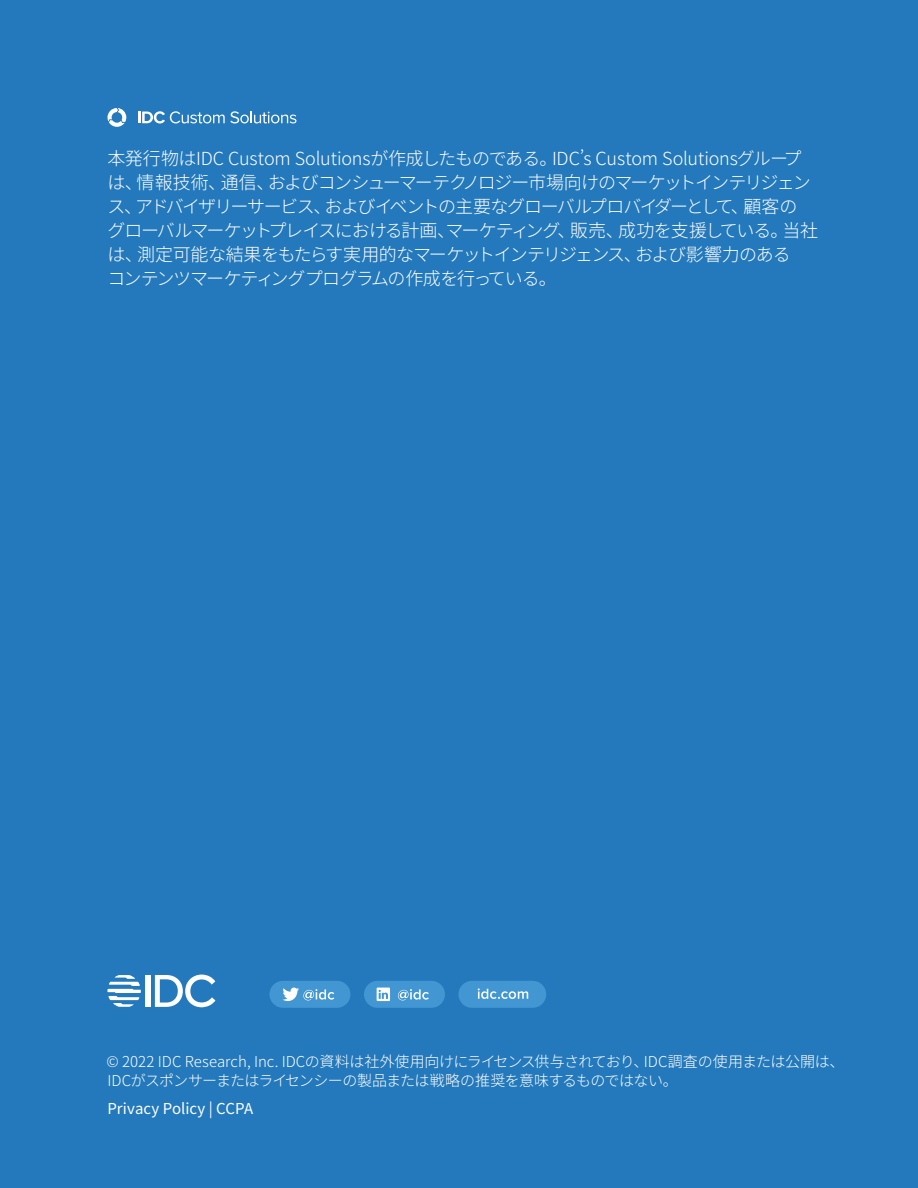
<style>
.page{position:relative;width:918px;height:1188px;background:#2379bb}
.page>*{position:absolute;margin:0;border:0;box-sizing:border-box;transform-origin:0 0}
.t1{font:300 18px/24px "Noto Sans JP";letter-spacing:-.06em;color:#fff}
.t2{font:300 15px/19.5px "Noto Sans JP";letter-spacing:-.025em;color:#fff}
.t3{font:15px "Noto Sans JP";color:#fff}
</style>
<div class="page">
<svg style="left:107px;top:108px;width:19px;height:19px"></svg>
<svg style="left:138px;top:111px;width:158px;height:12px"></svg>
<div style="left:146px;top:975px;width:5px;height:32px;background:#fff"></div>
<svg style="left:155px;top:975px;width:60px;height:32px"></svg>
<svg style="left:107px;top:975px;width:34px;height:32px"></svg>
<div style="left:269px;top:981px;width:81px;height:27px;background:#4296d2;border-radius:14px"></div>
<svg style="left:282px;top:988px;width:52px;height:13px"></svg>
<div style="left:364px;top:981px;width:81px;height:27px;background:#4296d2;border-radius:14px"></div>
<svg style="left:377px;top:988px;width:13px;height:13px"></svg>
<svg style="left:398px;top:989px;width:31px;height:11px"></svg>
<div style="left:458px;top:981px;width:88px;height:27px;background:#4296d2;border-radius:14px"></div>
<svg style="left:478px;top:988px;width:50px;height:11px"></svg>
<p class="t1" style="left:107px;top:147px;width:712px">本発行物はIDC Custom Solutionsが作成したものである。IDC’s Custom Solutionsグループは、情報技術、通信、およびコンシューマーテクノロジー市場向けのマーケットインテリジェンス、アドバイザリーサービス、およびイベントの主要なグローバルプロバイダーとして、顧客のグローバルマーケットプレイスにおける計画、マーケティング、販売、成功を支援している。当社は、測定可能な結果をもたらす実用的なマーケットインテリジェンス、および影響力のある<br>コンテンツマーケティングプログラムの作成を行っている。</p>
<p class="t2" style="left:107px;top:1052px;width:740px">© 2022 IDC Research, Inc. IDCの資料は社外使用向けにライセンス供与されており、IDC調査の使用または公開は、<br>IDCがスポンサーまたはライセンシーの製品または戦略の推奨を意味するものではない。</p>
<p class="t3" style="left:107px;top:1100px;width:147px">Privacy Policy | CCPA</p>
</div>
